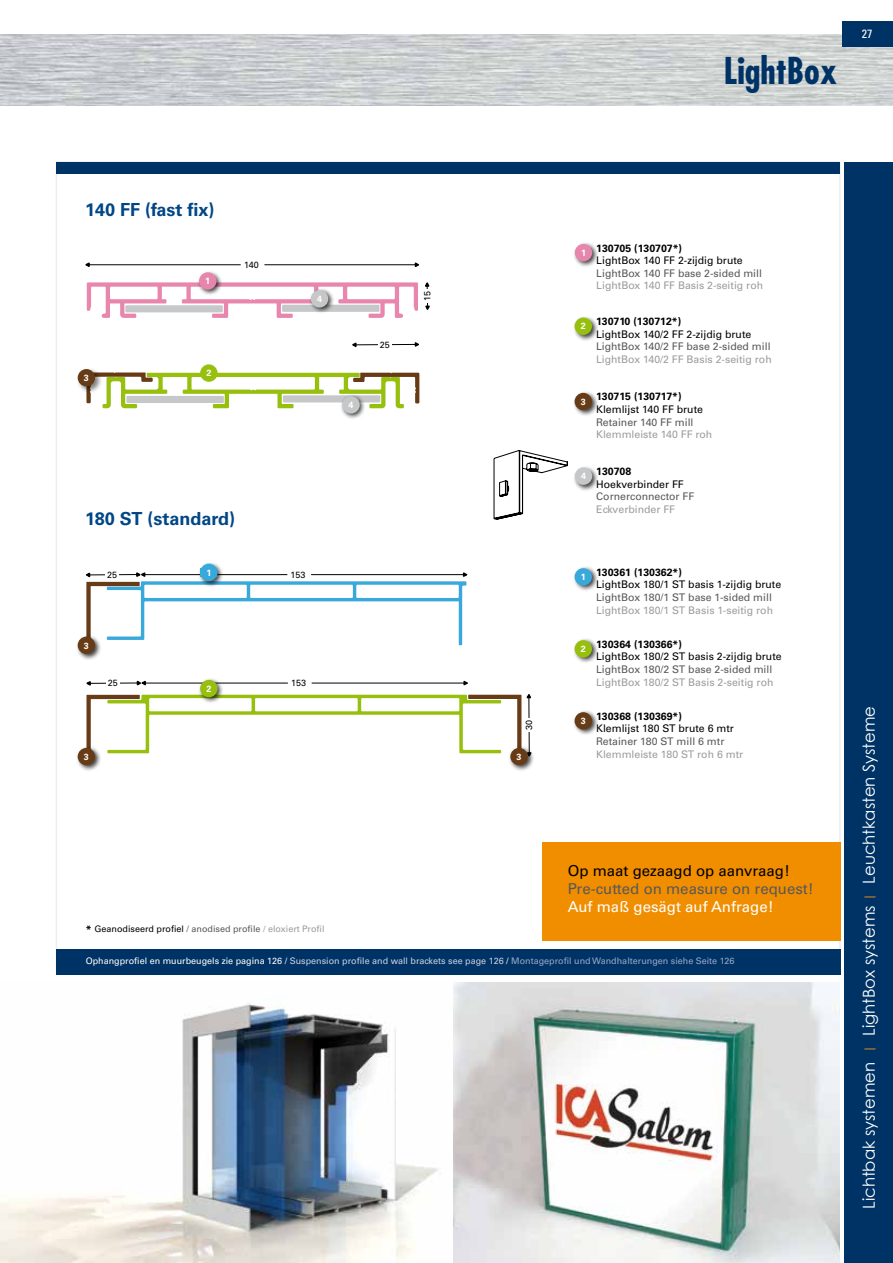
<style>
.page{position:relative;width:893px;height:1263px;background:#fff}
.page>*{position:absolute;margin:0;border:0;box-sizing:border-box;transform-origin:0 0}
.t1{font:700 condensed 36px "Futura";color:#003365}
.t2{font:700 18px "Univers LT Std";color:#004687}
.t3{font:16.5px "Century Gothic";color:#fff}
.t4{font:15px "Univers LT Std";color:#58585a}
.t5{font:15px "Univers LT Std";color:#000}
.t6{font:15px "Univers LT Std";color:#fff}
.t7{font:condensed 12px "Univers";color:#fff}
.t8{font:10.5px "Univers LT Std";color:#9a9c9d}
.t9{font:10.5px "Univers LT Std";color:#000}
.t10{font:10.5px "Univers LT Std";color:#58585a}
.t11{font:700 10.5px "Univers LT Std";color:#000}
.t12{font:9px "Univers LT Std";color:#9aa7ca}
.t13{font:9px "Univers LT Std";color:#000}
.t14{font:700 9px "Univers LT Std";color:#fff}
.s1{font-weight:700;font-size:10.5px}
.s2{color:#58585a}
.s3{color:#9a9c9d}
.s4{color:#fff}
.s5{color:#ccd1e4}
.s6{font-size:12px;color:#f3971b}
</style>
<div class="page">
<img style="left:0;top:34px;width:893px;height:71px">
<div style="left:56px;top:162px;width:783px;height:12px;background:#003365"></div>
<svg style="left:86px;top:372px;width:333px;height:36px"></svg>
<div style="left:126px;top:396px;width:98px;height:7px;background:#c6c7c8"></div>
<div style="left:283px;top:395px;width:97px;height:7px;background:#c6c7c8"></div>
<svg style="left:494px;top:450px;width:73px;height:69px"></svg>
<hr style="left:89px;top:264px;width:328px;height:1px;background:#000">
<svg style="left:85px;top:262px;width:6px;height:5px"></svg>
<svg style="left:414px;top:262px;width:5px;height:5px"></svg>
<svg style="left:240px;top:264px;width:25px;height:2px"></svg>
<svg style="left:87px;top:282px;width:343px;height:36px"></svg>
<div style="left:422px;top:290px;width:10px;height:13px;background:#fff"></div>
<div style="left:573px;top:241px;width:26px;height:27px;background:#000;opacity:.75"></div>
<div style="left:575px;top:244px;width:17px;height:17px;background:#e786ad;border-radius:50%"></div>
<div style="left:573px;top:465px;width:26px;height:26px;background:#000;opacity:.75"></div>
<div style="left:575px;top:467px;width:17px;height:18px;background:#c6c7c8;border-radius:50%"></div>
<div style="left:572px;top:315px;width:26px;height:26px;background:#000;opacity:.75"></div>
<div style="left:575px;top:317px;width:17px;height:18px;background:#97bf0d;border-radius:50%"></div>
<div style="left:572px;top:390px;width:26px;height:27px;background:#000;opacity:.75"></div>
<div style="left:575px;top:393px;width:17px;height:17px;background:#673b15;border-radius:50%"></div>
<div style="left:197px;top:270px;width:26px;height:26px;background:#000;opacity:.75"></div>
<div style="left:199px;top:272px;width:18px;height:18px;background:#e786ad;border-radius:50%"></div>
<div style="left:200px;top:364px;width:18px;height:18px;background:#97bf0d;border-radius:50%"></div>
<div style="left:309px;top:287px;width:26px;height:27px;background:#000;opacity:.75"></div>
<div style="left:311px;top:290px;width:17px;height:18px;background:#c6c7c8;border-radius:50%"></div>
<hr style="left:353px;top:344px;width:64px;height:1px;background:#000">
<svg style="left:352px;top:342px;width:5px;height:5px"></svg>
<svg style="left:414px;top:342px;width:5px;height:5px"></svg>
<div style="left:378px;top:339px;width:13px;height:11px;background:#fff"></div>
<div style="left:572px;top:566px;width:26px;height:26px;background:#000;opacity:.75"></div>
<div style="left:575px;top:568px;width:17px;height:18px;background:#39a9dc;border-radius:50%"></div>
<div style="left:572px;top:638px;width:26px;height:26px;background:#000;opacity:.75"></div>
<div style="left:575px;top:640px;width:17px;height:18px;background:#97bf0d;border-radius:50%"></div>
<div style="left:572px;top:710px;width:26px;height:26px;background:#000;opacity:.75"></div>
<div style="left:575px;top:712px;width:17px;height:18px;background:#673b15;border-radius:50%"></div>
<div style="left:198px;top:561px;width:26px;height:26px;background:#000;opacity:.75"></div>
<div style="left:200px;top:564px;width:18px;height:17px;background:#39a9dc;border-radius:50%"></div>
<svg style="left:86px;top:569px;width:382px;height:77px"></svg>
<div style="left:106px;top:569px;width:13px;height:11px;background:#fff"></div>
<svg style="left:86px;top:680px;width:445px;height:74px"></svg>
<div style="left:106px;top:678px;width:13px;height:10px;background:#fff"></div>
<div style="left:198px;top:677px;width:26px;height:27px;background:#000;opacity:.75"></div>
<div style="left:200px;top:680px;width:18px;height:17px;background:#97bf0d;border-radius:50%"></div>
<div style="left:76px;top:634px;width:25px;height:26px;background:#000;opacity:.75"></div>
<div style="left:78px;top:637px;width:17px;height:17px;background:#673b15;border-radius:50%"></div>
<div style="left:76px;top:745px;width:25px;height:27px;background:#000;opacity:.75"></div>
<div style="left:78px;top:748px;width:17px;height:17px;background:#673b15;border-radius:50%"></div>
<div style="left:76px;top:367px;width:26px;height:27px;background:#000;opacity:.5"></div>
<div style="left:78px;top:369px;width:17px;height:17px;background:#673b15;border-radius:50%"></div>
<div style="left:56px;top:949px;width:785px;height:26px;background:#003365"></div>
<div style="left:542px;top:842px;width:299px;height:99px;background:#f18e00"></div>
<div style="left:508px;top:745px;width:26px;height:27px;background:#000;opacity:.75"></div>
<div style="left:510px;top:748px;width:18px;height:17px;background:#673b15;border-radius:50%"></div>
<div style="left:340px;top:393px;width:26px;height:27px;background:#000;opacity:.75"></div>
<div style="left:342px;top:396px;width:18px;height:18px;background:#c6c7c8;border-radius:50%"></div>
<img style="left:0;top:984px;width:454px;height:279px">
<img style="left:454px;top:982px;width:385px;height:281px">
<div style="left:845px;top:162px;width:48px;height:1101px;background:#003365"></div>
<div style="left:842px;top:21px;width:51px;height:26px;background:#003365"></div>
<h1 class="t1" style="left:724px;top:48px;width:115px">LightBox</h1>
<p class="t7" style="left:862px;top:26px;width:12px">27</p>
<h2 class="t2" style="left:85px;top:199px;width:131px">140 FF (fast fix)</h2>
<p class="t14" style="left:205px;top:276px;width:7px">1</p>
<p class="t13" style="left:244px;top:259px;width:16px">140</p>
<p class="t14" style="left:84px;top:373px;width:7px">3</p>
<p class="t14" style="left:206px;top:368px;width:7px">2</p>
<p class="t14" style="left:317px;top:294px;width:7px">4</p>
<p class="t14" style="left:348px;top:400px;width:7px">4</p>
<p class="t13" style="left:380px;top:339px;width:12px">25</p>
<p class="t13" style="left:422px;top:301px;width:11px;rotate:-90deg">15</p>
<h2 class="t2" style="left:85px;top:508px;width:151px">180 ST (standard)</h2>
<p class="t13" style="left:107px;top:569px;width:12px">25</p>
<p class="t14" style="left:206px;top:567px;width:7px">1</p>
<p class="t14" style="left:84px;top:640px;width:7px">3</p>
<p class="t13" style="left:291px;top:569px;width:16px">153</p>
<p class="t13" style="left:108px;top:678px;width:12px">25</p>
<p class="t13" style="left:291px;top:678px;width:16px">153</p>
<p class="t14" style="left:206px;top:683px;width:7px">2</p>
<p class="t14" style="left:84px;top:751px;width:7px">3</p>
<p class="t13" style="left:86px;top:924px;width:240px"><span class="s1">*</span> Geanodiseerd profiel <span class="s2">/ anodised profile</span> <span class="s3">/ eloxiert Profil</span></p>
<p class="t13" style="left:524px;top:730px;width:12px;rotate:-90deg">30</p>
<p class="t14" style="left:517px;top:751px;width:7px">3</p>
<p class="t14" style="left:581px;top:247px;width:7px">1</p>
<p class="t14" style="left:581px;top:321px;width:7px">2</p>
<p class="t14" style="left:581px;top:396px;width:7px">3</p>
<p class="t11" style="left:596px;top:242px;width:87px">130705 (130707*)</p>
<p class="t9" style="left:596px;top:254px;width:148px">LightBox 140 FF 2-zijdig brute</p>
<p class="t10" style="left:596px;top:267px;width:167px">LightBox 140 FF base 2-sided mill</p>
<p class="t8" style="left:596px;top:279px;width:168px">LightBox 140 FF Basis 2-seitig roh</p>
<p class="t11" style="left:596px;top:315px;width:87px">130710 (130712*)</p>
<p class="t9" style="left:596px;top:328px;width:157px">LightBox 140/2 FF 2-zijdig brute</p>
<p class="t10" style="left:596px;top:340px;width:176px">LightBox 140/2 FF base 2-sided mill</p>
<p class="t8" style="left:596px;top:353px;width:177px">LightBox 140/2 FF Basis 2-seitig roh</p>
<p class="t11" style="left:596px;top:391px;width:87px">130715 (130717*)</p>
<p class="t9" style="left:596px;top:403px;width:109px">Klemlijst 140 FF brute</p>
<p class="t10" style="left:596px;top:416px;width:99px">Retainer 140 FF mill</p>
<p class="t8" style="left:596px;top:428px;width:118px">Klemmleiste 140 FF roh</p>
<p class="t14" style="left:581px;top:471px;width:7px">4</p>
<p class="t11" style="left:596px;top:465px;width:37px">130708</p>
<p class="t9" style="left:596px;top:478px;width:89px">Hoekverbinder FF</p>
<p class="t10" style="left:596px;top:490px;width:100px">Cornerconnector FF</p>
<p class="t8" style="left:596px;top:503px;width:80px">Eckverbinder FF</p>
<p class="t14" style="left:581px;top:572px;width:7px">1</p>
<p class="t14" style="left:581px;top:644px;width:7px">2</p>
<p class="t14" style="left:581px;top:716px;width:7px">3</p>
<p class="t11" style="left:596px;top:566px;width:87px">130361 (130362*)</p>
<p class="t9" style="left:596px;top:578px;width:187px">LightBox 180/1 ST basis 1-zijdig brute</p>
<p class="t10" style="left:596px;top:591px;width:177px">LightBox 180/1 ST base 1-sided mill</p>
<p class="t8" style="left:596px;top:604px;width:179px">LightBox 180/1 ST Basis 1-seitig roh</p>
<p class="t11" style="left:596px;top:638px;width:87px">130364 (130366*)</p>
<p class="t9" style="left:596px;top:650px;width:187px">LightBox 180/2 ST basis 2-zijdig brute</p>
<p class="t10" style="left:596px;top:663px;width:178px">LightBox 180/2 ST base 2-sided mill</p>
<p class="t8" style="left:596px;top:676px;width:179px">LightBox 180/2 ST Basis 2-seitig roh</p>
<p class="t11" style="left:596px;top:710px;width:87px">130368 (130369*)</p>
<p class="t9" style="left:596px;top:722px;width:139px">Klemlijst 180 ST brute 6 mtr</p>
<p class="t10" style="left:596px;top:735px;width:130px">Retainer 180 ST mill 6 mtr</p>
<p class="t8" style="left:596px;top:748px;width:149px">Klemmleiste 180 ST roh 6 mtr</p>
<h3 class="t5" style="left:568px;top:862px;width:224px">Op maat gezaagd op aanvraag!</h3>
<h3 class="t4" style="left:568px;top:880px;width:248px">Pre-cutted on measure on request!</h3>
<h3 class="t6" style="left:568px;top:898px;width:207px">Auf maß gesägt auf Anfrage!</h3>
<p class="t12" style="left:86px;top:956px;width:650px"><span class="s4">Ophangprofiel en muurbeugels zie pagina 126 /</span> <span class="s5">Suspension profile and wall brackets see page 126</span> <span class="s4">/</span> Montageprofil und Wandhalterungen siehe Seite 126</p>
<h3 class="t3" style="left:859px;top:1209px;width:504px;rotate:-90deg">Lichtbak systemen <span class="s6">|</span> LightBox systems <span class="s6">|</span> Leuchtkasten Systeme</h3>
</div>
